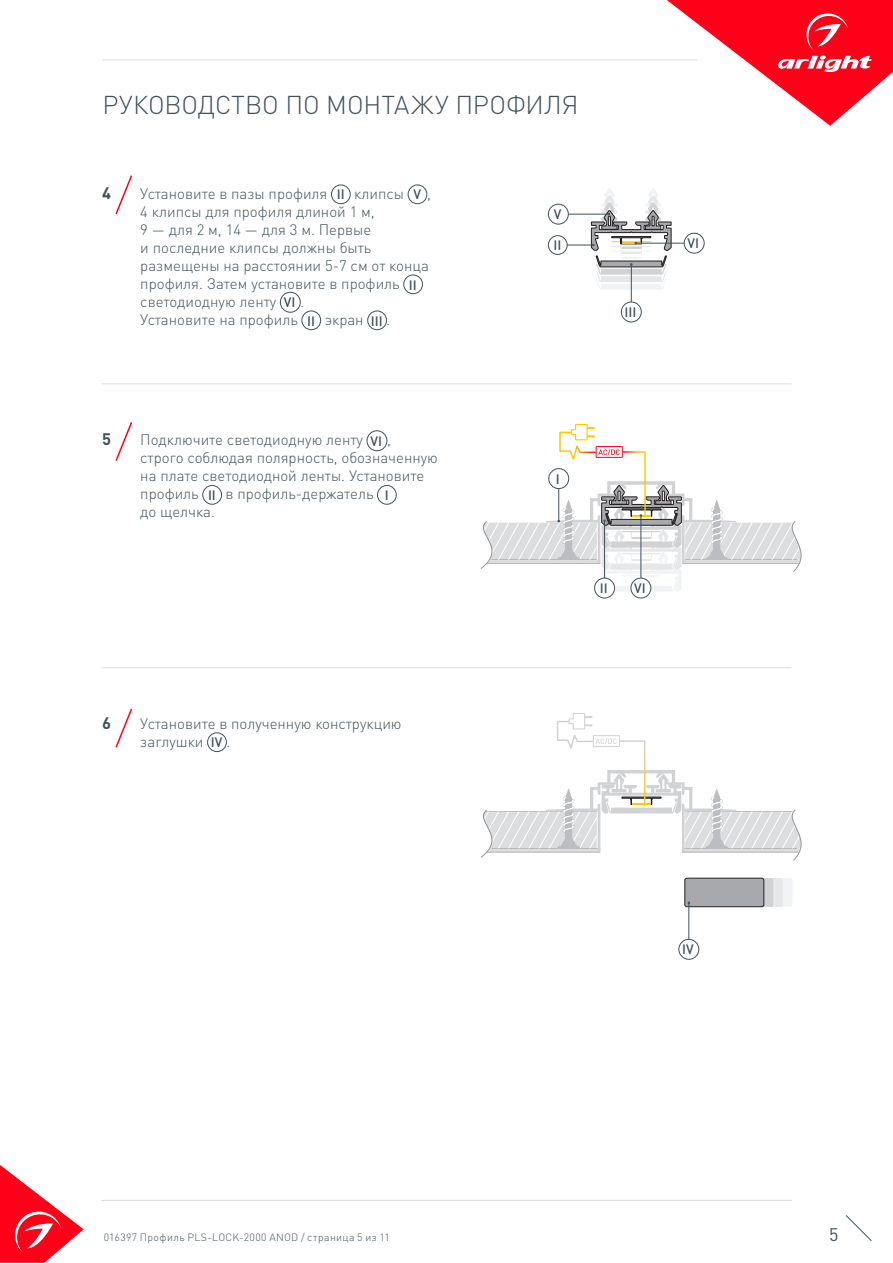
<style>
.page{position:relative;width:893px;height:1263px;background:#fff}
.page>*{position:absolute;margin:0;border:0;box-sizing:border-box;transform-origin:0 0}
.t1{font:300 25.5px "DIN Pro";letter-spacing:-.005em;color:#425159}
.t2{font:18px "DIN Pro";color:#425159}
.t3{font:700 16.5px "DIN Pro";color:#425159}
.t4{font:300 15px/18px "DIN Pro";color:#425159}
.t5{font:500 13.5px "DIN Pro";color:#425159}
.t6{font:300 10.5px "DIN Pro";letter-spacing:.035em;color:#425159}
</style>
<div class="page">
<svg style="left:0;top:1165px;width:84px;height:98px"></svg>
<svg style="left:845px;top:1215px;width:27px;height:26px"></svg>
<svg style="left:667px;top:0;width:226px;height:126px"></svg>
<hr style="left:102px;top:60px;width:595px;height:1px;background:#dcdddf">
<div style="left:713px;top:878px;width:79px;height:29px;background:#f2f3f4;border-radius:2px"></div>
<div style="left:704px;top:878px;width:79px;height:29px;background:#e6e7e9;border-radius:2px"></div>
<div style="left:694px;top:878px;width:79px;height:29px;background:#d1d2d4;border-radius:2px"></div>
<div style="left:685px;top:878px;width:79px;height:29px;background:#a8a9ad;border-radius:2px"></div>
<div style="left:685px;top:878px;width:79px;height:29px;border:1px solid #231f20;border-radius:2px"></div>
<div style="left:548px;top:204px;width:20px;height:20px;border:1px solid #425159;border-radius:50%"></div>
<hr style="left:102px;top:383px;width:689px;height:1px;background:#dcdddf">
<hr style="left:102px;top:667px;width:689px;height:1px;background:#dcdddf">
<div style="left:367px;top:431px;width:20px;height:20px;border:1px solid #425159;border-radius:50%"></div>
<div style="left:203px;top:485px;width:19px;height:19px;border:1px solid #425159;border-radius:50%"></div>
<div style="left:377px;top:485px;width:19px;height:19px;border:1px solid #425159;border-radius:50%"></div>
<div style="left:207px;top:733px;width:20px;height:19px;border:1px solid #425159;border-radius:50%"></div>
<div style="left:331px;top:185px;width:19px;height:19px;border:1px solid #425159;border-radius:50%"></div>
<div style="left:408px;top:185px;width:19px;height:19px;border:1px solid #425159;border-radius:50%"></div>
<div style="left:404px;top:275px;width:19px;height:19px;border:1px solid #425159;border-radius:50%"></div>
<div style="left:280px;top:292px;width:20px;height:20px;border:1px solid #425159;border-radius:50%"></div>
<div style="left:302px;top:311px;width:19px;height:19px;border:1px solid #425159;border-radius:50%"></div>
<div style="left:367px;top:311px;width:20px;height:19px;border:1px solid #425159;border-radius:50%"></div>
<svg style="left:115px;top:175px;width:18px;height:40px"></svg>
<svg style="left:115px;top:422px;width:18px;height:39px"></svg>
<svg style="left:115px;top:708px;width:18px;height:40px"></svg>
<div style="left:594px;top:578px;width:21px;height:20px;border:1px solid #425159;border-radius:50%"></div>
<hr style="left:102px;top:1200px;width:689px;height:1px;background:#dcdddf">
<hr style="left:689px;top:903px;width:1px;height:36px;background:#425159">
<div style="left:679px;top:939px;width:20px;height:20px;border:1px solid #425159;border-radius:50%"></div>
<div style="left:631px;top:578px;width:20px;height:20px;border:1px solid #425159;border-radius:50%"></div>
<svg style="left:480px;top:423px;width:322px;height:169px"></svg>
<svg style="left:481px;top:713px;width:321px;height:148px"></svg>
<div style="left:684px;top:233px;width:20px;height:20px;border:1px solid #425159;border-radius:50%"></div>
<hr style="left:637px;top:243px;width:47px;height:1px;background:#425159">
<div style="left:621px;top:302px;width:20px;height:20px;border:1px solid #425159;border-radius:50%"></div>
<hr style="left:631px;top:265px;width:1px;height:37px;background:#425159">
<div style="left:548px;top:235px;width:19px;height:20px;border:1px solid #425159;border-radius:50%"></div>
<svg style="left:567px;top:188px;width:104px;height:102px"></svg>
<p class="t1" style="left:103px;top:87px;width:477px">РУКОВОДСТВО ПО МОНТАЖУ ПРОФИЛЯ</p>
<p class="t3" style="left:102px;top:182px;width:10px">4</p>
<p class="t4" style="left:140px;top:184px;width:189px">Установите в пазы профиля</p>
<p class="t5" style="left:337px;top:185px;width:9px">II</p>
<p class="t4" style="left:354px;top:184px;width:51px">клипсы</p>
<p class="t5" style="left:413px;top:185px;width:9px">V</p>
<p class="t4" style="left:427px;top:184px;width:5px">,</p>
<p class="t4" style="left:140px;top:202px;width:290px">4 клипсы для профиля длиной 1 м,<br>9 — для 2 м, 14 — для 3 м. Первые<br>и последние клипсы должны быть размещены на расстоянии 5-7 см от конца профиля. Затем установите в профиль</p>
<p class="t5" style="left:409px;top:275px;width:9px">II</p>
<p class="t4" style="left:140px;top:292px;width:138px">светодиодную ленту</p>
<p class="t5" style="left:284px;top:293px;width:13px">VI</p>
<p class="t4" style="left:300px;top:292px;width:5px">.</p>
<p class="t4" style="left:140px;top:310px;width:159px">Установите на профиль</p>
<p class="t5" style="left:307px;top:311px;width:9px">II</p>
<p class="t4" style="left:325px;top:310px;width:41px">экран</p>
<p class="t5" style="left:371px;top:311px;width:13px">III</p>
<p class="t4" style="left:387px;top:310px;width:5px">.</p>
<p class="t5" style="left:554px;top:205px;width:9px">V</p>
<p class="t5" style="left:554px;top:236px;width:9px">II</p>
<p class="t5" style="left:625px;top:303px;width:13px">III</p>
<p class="t3" style="left:102px;top:428px;width:10px">5</p>
<p class="t4" style="left:140px;top:430px;width:224px">Подключите светодиодную ленту</p>
<p class="t5" style="left:370px;top:432px;width:13px">VI</p>
<p class="t4" style="left:140px;top:430px;width:299px;text-indent:247px">, строго соблюдая полярность, обозначенную на плате светодиодной ленты. Установите профиль</p>
<p class="t5" style="left:208px;top:486px;width:9px">II</p>
<p class="t4" style="left:226px;top:484px;width:149px">в профиль-держатель</p>
<p class="t5" style="left:385px;top:486px;width:5px">I</p>
<p class="t4" style="left:140px;top:502px;width:76px">до щелчка.</p>
<p class="t5" style="left:556px;top:470px;width:5px">I</p>
<p class="t5" style="left:600px;top:579px;width:9px">II</p>
<p class="t5" style="left:634px;top:579px;width:13px">VI</p>
<p class="t5" style="left:688px;top:234px;width:13px">VI</p>
<p class="t3" style="left:102px;top:711px;width:10px">6</p>
<p class="t4" style="left:140px;top:714px;width:263px">Установите в полученную конструкцию заглушки</p>
<p class="t5" style="left:211px;top:733px;width:13px">IV</p>
<p class="t4" style="left:227px;top:732px;width:5px">.</p>
<p class="t5" style="left:682px;top:940px;width:13px">IV</p>
<p class="t6" style="left:104px;top:1230px;width:287px">016397 Профиль PLS-LOCK-2000 ANOD / страница 5 из 11</p>
<p class="t2" style="left:829px;top:1222px;width:11px">5</p>
</div>
